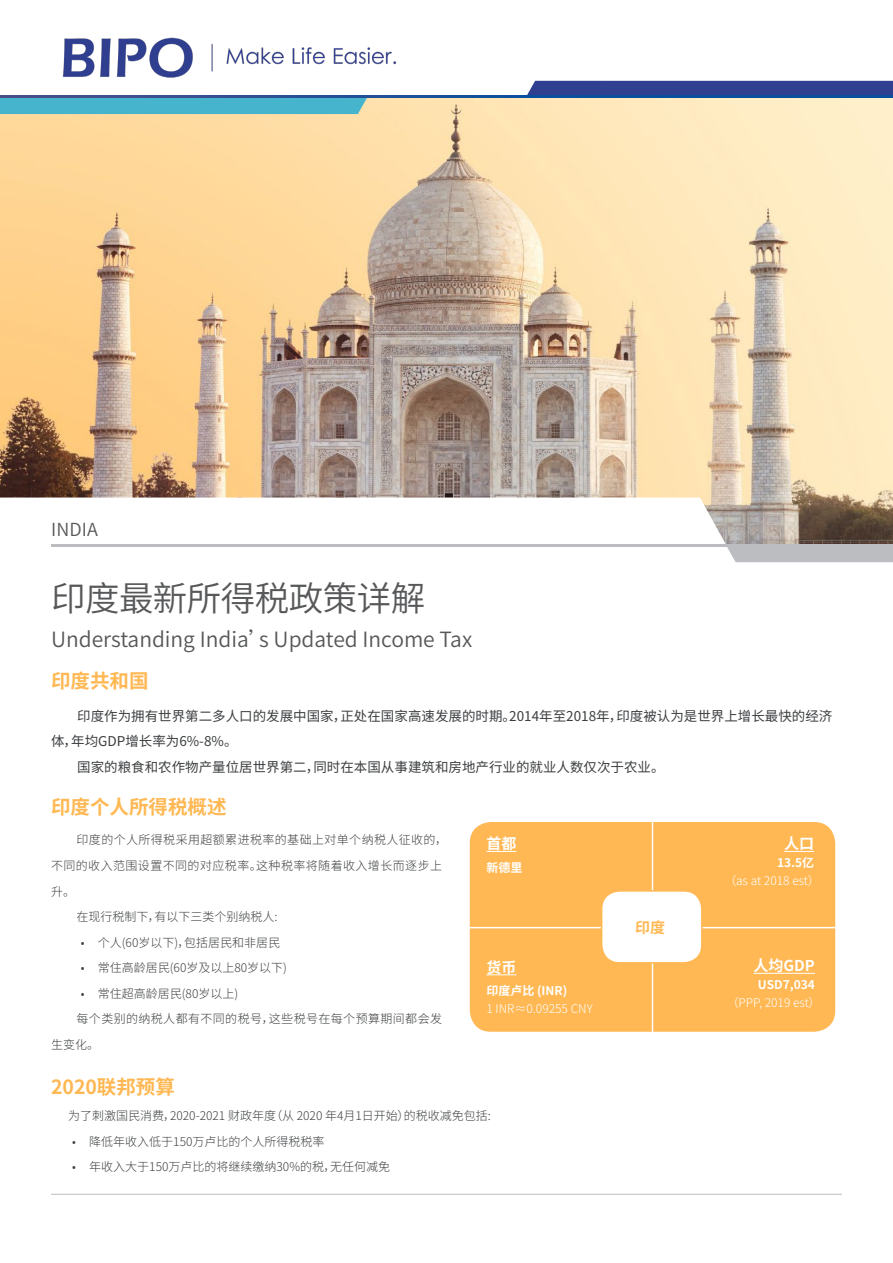
<style>
.page{position:relative;width:893px;height:1263px;background:#fff}
.page>*{position:absolute;margin:0;border:0;box-sizing:border-box;transform-origin:0 0}
.Headline{font:34.5px "Source Han Sans CN";letter-spacing:-.015em;color:#57585a}
.t1{font:21px "Source Han Sans CN";color:#57585a}
.t2{font:700 19.5px "Source Han Sans CN";color:#ffb853}
.Country{font:18px "Source Han Sans CN";letter-spacing:.01em;color:#57585a}
.t3{font:700 15px "Source Han Sans CN";color:#fff}
.t4{font:700 15px "Source Han Sans CN";color:#ffb853}
.t5{font:13.5px/25.5px "Source Han Sans CN";color:#3c3e40}
.t6{font:300 12px "Source Han Sans CN";color:#3c3e40}
.t7{font:300 12px/25.5px "Source Han Sans CN";letter-spacing:.035em;color:#3c3e40}
.t8{font:300 12px "Source Han Sans CN";color:#fff}
.t9{font:700 12px "Source Han Sans CN";color:#fff}
.s1{color:#fff}
</style>
<div class="page">
<img style="left:0;top:97px;width:893px;height:447px">
<svg style="left:0;top:497px;width:741px;height:66px"></svg>
<div style="left:726px;top:547px;width:167px;height:15px;background:#bcbdc0"></div>
<hr style="left:51px;top:544px;width:842px;height:3px;background:#bcbdc0">
<hr style="left:51px;top:1194px;width:791px;height:1px;background:#bcbdc0">
<svg style="left:0;top:97px;width:367px;height:17px;background:#48aec8"></svg>
<div style="left:527px;top:81px;width:366px;height:14px;background:#303f90"></div>
<img style="left:62px;top:37px;width:335px;height:41px">
<svg style="left:0;top:95px;width:893px;height:2px;background:#1d4f97"></svg>
<div style="left:470px;top:822px;width:365px;height:210px;background:#ffb853;border-radius:21px"></div>
<hr style="left:469px;top:927px;width:367px;height:1px;background:#fff">
<hr style="left:652px;top:821px;width:1px;height:211px;background:#fff">
<div style="left:602px;top:891px;width:100px;height:72px;background:#fff;border-radius:18px"></div>
<div style="left:601px;top:890px;width:102px;height:73px;border:2px solid #ffb853;border-radius:18px"></div>
<hr style="left:486px;top:851px;width:30px;height:1px;background:#fff">
<hr style="left:784px;top:851px;width:30px;height:1px;background:#fff">
<hr style="left:486px;top:974px;width:30px;height:1px;background:#fff">
<hr style="left:753px;top:973px;width:62px;height:1px;background:#fff">
<p class="Country" style="left:51px;top:520px;width:49px">INDIA</p>
<p class="Headline" style="left:51px;top:579px;width:376px">印度最新所得税政策详解</p>
<p class="t1" style="left:51px;top:628px;width:423px">Understanding India’s Updated Income Tax</p>
<p class="t2" style="left:51px;top:670px;width:99px">印度共和国</p>
<p class="t5" style="left:51px;top:703px;width:783px;text-indent:17px"><span class="s1">1</span>印度作为拥有世界第二多人口的发展中国家，正处在国家高速发展的时期。2014年至2018年，印度被认为是世界上增长最快的经济体，年均GDP增长率为6%-8%。</p>
<p class="t5" style="left:68px;top:754px;width:598px"><span class="s1">1</span>国家的粮食和农作物产量位居世界第二，同时在本国从事建筑和房地产行业的就业人数仅次于农业。</p>
<p class="t2" style="left:51px;top:796px;width:177px">印度个人所得税概述</p>
<p class="t7" style="left:51px;top:827px;width:398px;text-indent:26px">印度的个人所得税采用超额累进税率的基础上对单个纳税人征收的，不同的收入范围设置不同的对应税率。这种税率将随着收入增长而逐步上升。</p>
<p class="t6" style="left:77px;top:910px;width:203px">在现行税制下，有以下三类个别纳税人:</p>
<p class="t6" style="left:81px;top:935px;width:201px">• 个人(60岁以下)，包括居民和非居民</p>
<p class="t6" style="left:81px;top:961px;width:208px">• 常住高龄居民(60岁及以上80岁以下)</p>
<p class="t6" style="left:81px;top:986px;width:159px">• 常住超高龄居民(80岁以上)</p>
<p class="t7" style="left:51px;top:1006px;width:393px;text-indent:26px">每个类别的纳税人都有不同的税号，这些税号在每个预算期间都会发生变化。</p>
<p class="t3" style="left:486px;top:835px;width:31px">首都</p>
<p class="t9" style="left:486px;top:860px;width:37px">新德里</p>
<p class="t3" style="left:486px;top:959px;width:31px">货币</p>
<p class="t9" style="left:486px;top:984px;width:82px">印度卢比 (INR)</p>
<p class="t8" style="left:486px;top:1002px;width:108px">1 INR≈0.09255 CNY</p>
<p class="t2" style="left:51px;top:1076px;width:125px">2020联邦预算</p>
<p class="t6" style="left:68px;top:1109px;width:424px">为了刺激国民消费，2020-2021 财政年度（从 2020 年4月1日开始）的税收减免包括:</p>
<p class="t6" style="left:72px;top:1134px;width:254px">• 降低年收入低于150万卢比的个人所得税税率</p>
<p class="t6" style="left:72px;top:1160px;width:319px">• 年收入大于150万卢比的将继续缴纳30%的税，无任何减免</p>
<p class="t4" style="left:635px;top:919px;width:31px">印度</p>
<p class="t3" style="left:784px;top:835px;width:31px">人口</p>
<p class="t9" style="left:777px;top:856px;width:39px">13.5亿</p>
<p class="t8" style="left:724px;top:874px;width:97px">（as at 2018 est）</p>
<p class="t3" style="left:753px;top:957px;width:63px">人均GDP</p>
<p class="t9" style="left:758px;top:978px;width:59px">USD7,034</p>
<p class="t8" style="left:727px;top:996px;width:95px">（PPP, 2019 est）</p>
</div>
